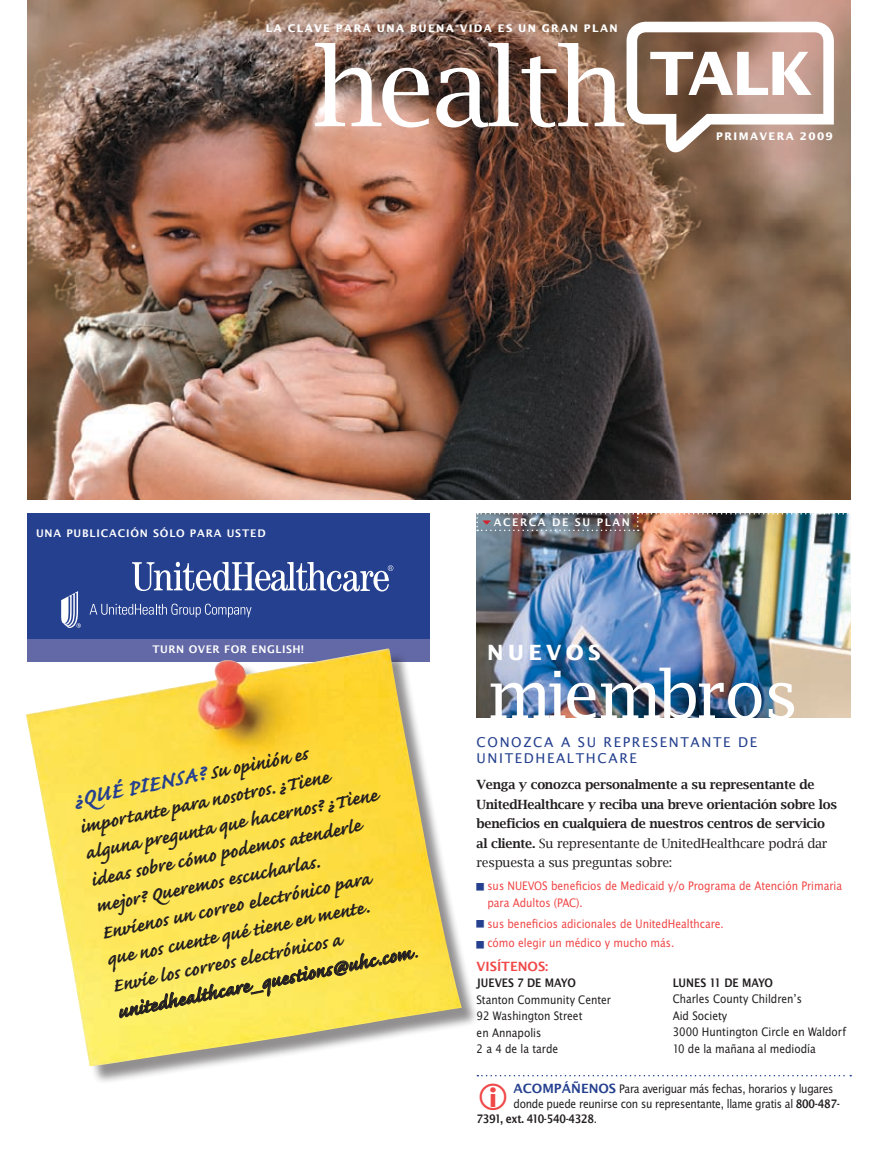
<style>
.page{position:relative;width:878px;height:1161px;background:#fff}
.page>*{position:absolute;margin:0;border:0;box-sizing:border-box;transform-origin:0 0}
.t1{font:66px "Lucida Fax";letter-spacing:-.06em;color:#fff}
.t2{font:700 28.5px "Caflisch Script";color:#25408f}
.t3{font:700 24px/27px "Caflisch Script";color:#231f20}
.t4{font:700 21px "Lucida Sans";color:#fff}
.t5{font:13.5px/16.2px "Lucida Sans";letter-spacing:.12em;color:#25408f}
.t6{font:600 12.75px/19.5px "Lucida Bright";letter-spacing:-.02em;color:#231f20}
.t7{font:12.75px/16.5px "Lucida Sans Nar EF";color:#231f20}
.t8{font:12.75px/16.5px "Lucida Sans Nar EF";color:#f04848}
.t9{font:12.75px/15px "Lucida Sans Nar EF";letter-spacing:-.02em;color:#231f20}
.t10{font:12.75px "Lucida Sans Nar EF Dem Bol";color:#231f20}
.t11{font:12.75px "Lucida Sans Nar EF Dem Bol";letter-spacing:-.02em;color:#231f20}
.t12{font:600 12.75px "Lucida Sans";color:#25408f}
.t13{font:600 12.75px "Lucida Sans";color:#f04848}
.t14{font:700 10.5px "Lucida Sans";letter-spacing:.13em;color:#fff}
.t15{font:600 10.5px "Lucida Sans";letter-spacing:.08em;color:#fff}
.t16{font:600 10.5px "Lucida Sans";letter-spacing:.05em;color:#fff}
.t17{font:600 10.5px "Lucida Sans";letter-spacing:.15em;color:#fff}
.s1{font-size:24px;color:#231f20}
.s2{font-weight:400}
.s3{font-family:"Lucida Sans Nar EF Dem Bol"}
.s4{font-family:"Lucida Sans Nar EF"}
</style>
<div class="page">
<img style="left:27px;top:0;width:823px;height:500px">
<svg style="left:315px;top:43px;width:114px;height:85px"></svg>
<svg style="left:436px;top:22px;width:397px;height:130px"></svg>
<div style="left:27px;top:513px;width:402px;height:149px;background:#25408f"></div>
<div style="left:27px;top:639px;width:402px;height:23px;background:#6369a7"></div>
<svg style="left:132px;top:562px;width:261px;height:29px"></svg>
<svg style="left:90px;top:604px;width:161px;height:13px"></svg>
<svg style="left:61px;top:591px;width:20px;height:37px"></svg>
<div style="left:28px;top:651px;width:450px;height:433px;background:#231f20;opacity:.5"></div>
<img style="left:26px;top:649px;width:436px;height:418px">
<svg style="left:119px;top:929px;width:296px;height:107px"></svg>
<img style="left:476px;top:531px;width:374px;height:186px">
<svg style="left:477px;top:1075px;width:374px;height:1px"></svg>
<svg style="left:476px;top:883px;width:2px;height:7px"></svg>
<svg style="left:476px;top:920px;width:2px;height:8px"></svg>
<svg style="left:476px;top:941px;width:2px;height:7px"></svg>
<img style="left:476px;top:513px;width:375px;height:18px">
<p class="t14" style="left:266px;top:22px;width:9px">LA</p>
<p class="t14" style="left:288px;top:22px;width:331px">CLAVE PARA UNA BUENA VIDA ES UN GRAN PLAN</p>
<p class="t14" style="left:716px;top:130px;width:10px">PRIMAVERA</p>
<p class="t14" style="left:799px;top:130px;width:34px">2009</p>
<p class="t15" style="left:36px;top:526px;width:231px">una publicación sólo para usted</p>
<p class="t17" style="left:494px;top:516px;width:137px">acerca de su plan</p>
<p class="t16" style="left:152px;top:643px;width:153px">turn over for english!</p>
<p class="t2" style="left:71px;top:786px;width:239px;rotate:-12deg">¿qué piensa? <span class="s1">Su opinión es</span></p>
<p class="t3" style="left:76px;top:817px;width:307px;rotate:-12deg">importante para nosotros. ¿Tiene alguna pregunta que hacernos? ¿Tiene ideas sobre cómo podemos atenderle mejor? Queremos escucharlas.<br>Envíenos un correo electrónico para que nos cuente qué tiene en mente.<br>Envíe los correos electrónicos a unitedhealthcare_questions@uhc.com .</p>
<p class="t4" style="left:487px;top:640px;width:20px">NUEVOS</p>
<h1 class="t1" style="left:487px;top:656px;width:312px">miembros</h1>
<p class="t5" style="left:476px;top:734px;width:282px">CONOZCA A SU REPRESENTANTE DE<br>UNITEDHEALTHCARE</p>
<p class="t6" style="left:476px;top:775px;width:362px">Venga y conozca personalmente a su representante de UnitedHealthcare y reciba una breve orientación sobre los beneficios en cualquiera de nuestros centros de servicio al cliente. <span class="s2">Su representante de UnitedHealthcare podrá dar respuesta a sus preguntas sobre:</span></p>
<p class="t8" style="left:487px;top:878px;width:356px">sus NUEVOS beneficios de Medicaid y/o Programa de Atención Primaria para Adultos (PAC).</p>
<p class="t8" style="left:487px;top:914px;width:238px;line-height:19.5px">sus beneficios adicionales de UnitedHealthcare. cómo elegir un médico y mucho más.</p>
<p class="t13" style="left:476px;top:958px;width:73px">Visítenos:</p>
<p class="t10" style="left:476px;top:976px;width:101px">JUEVES 7 DE MAYO</p>
<p class="t7" style="left:476px;top:991px;width:136px">Stanton Community Center<br>92 Washington Street<br>en Annapolis<br>2 a 4 de la tarde</p>
<p class="t10" style="left:672px;top:976px;width:102px">LUNES 11 DE MAYO</p>
<p class="t7" style="left:672px;top:991px;width:175px">Charles County Children’s<br>Aid Society<br>3000 Huntington Circle en Waldorf<br>10 de la mañana al mediodía</p>
<p class="t12" style="left:513px;top:1081px;width:11px">ACOMPÁ</p>
<p class="t12" style="left:571px;top:1081px;width:20px">ÑENOS</p>
<p class="t9" style="left:513px;top:1081px;width:328px;text-indent:106px">Para averiguar más fechas, horarios y lugares donde puede reunirse con su representante, llame gratis al <span class="s3">800-487-</span></p>
<p class="t11" style="left:476px;top:1112px;width:122px">7391, EXT. 410-540-4328<span class="s4">.</span></p>
</div>
